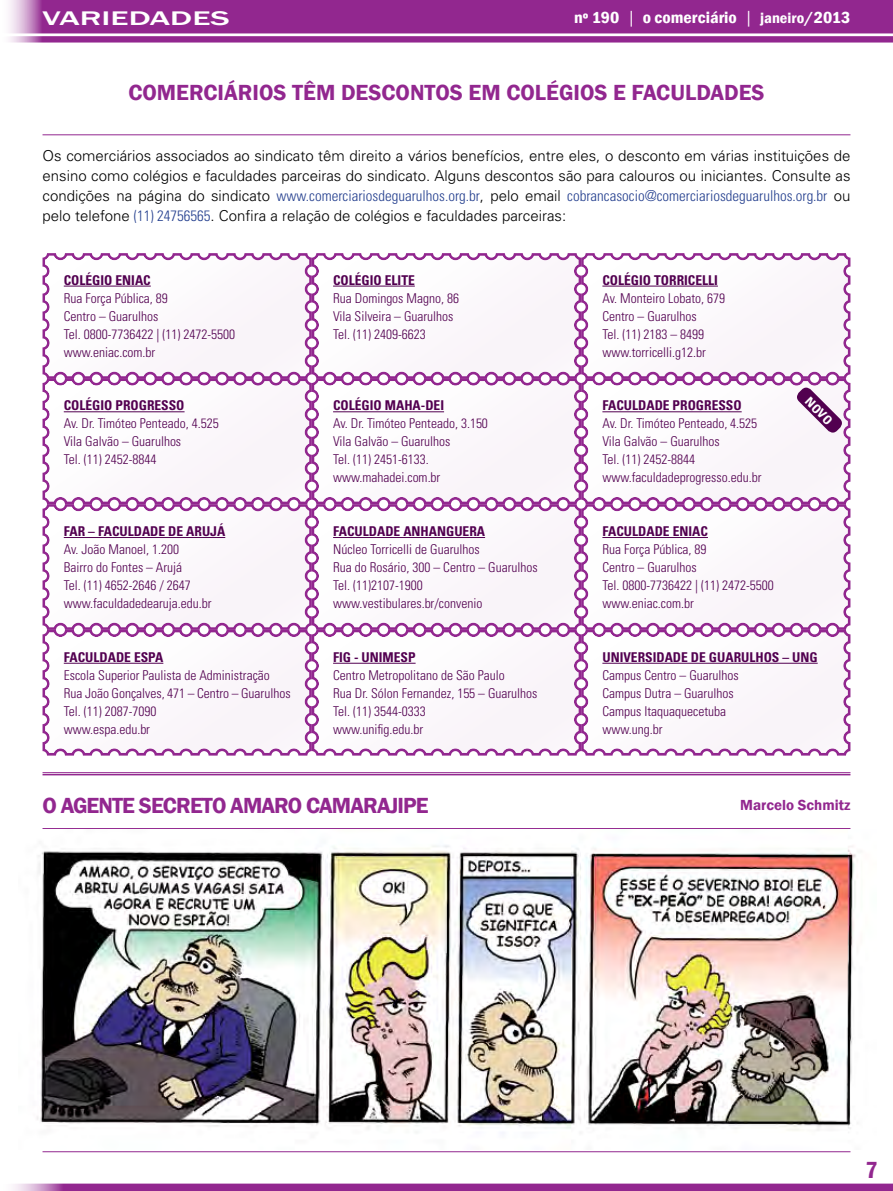
<style>
.page{position:relative;width:893px;height:1191px;background:#fff}
.page>*{position:absolute;margin:0;border:0;box-sizing:border-box;transform-origin:0 0}
.t1{font:600 condensed 24px "Franklin Gothic";color:#92278f}
.t2{font:600 22.5px "Franklin Gothic";color:#92278f}
.t3{font:600 22.5px "Franklin Gothic";letter-spacing:-.04em;color:#92278f}
.t4{font:500 20.25px "Franklin Gothic";color:#fff;scale:1.67 1}
.t5{font:600 condensed 16.5px "Franklin Gothic";color:#fff;scale:1.1 1}
.t6{font:300 15px/19.8px "Univers";color:#000;text-align:justify}
.t7{font:600 15px "Franklin Gothic";color:#92278f}
.t8{font:300 condensed 13.5px/18px "Univers";color:#520050}
.t9{font:700 condensed 13.5px "Univers";color:#520050}
.t10{font:700 condensed 12.15px "Univers";color:#fff;scale:1.11 1}
.s1{font-family:"Book Antiqua";font-weight:400;font-stretch:normal}
.s2{font-size:15px}
.s3{font-stretch:condensed;color:#25408f}
</style>
<div class="page">
<svg style="left:9px;top:0;width:884px;height:43px;background:#9c3b99"></svg>
<svg style="left:13px;top:1183px;width:880px;height:8px;background:#9d3e9a"></svg>
<hr style="left:43px;top:772px;width:807px;height:1px;background:#92278f">
<hr style="left:43px;top:774px;width:807px;height:1px;background:#92278f">
<hr style="left:43px;top:828px;width:807px;height:1px;background:#92278f">
<hr style="left:43px;top:134px;width:807px;height:1px;background:#92278f">
<hr style="left:43px;top:1151px;width:807px;height:1px;background:#92278f">
<svg style="left:43px;top:253px;width:807px;height:502px"></svg>
<img style="left:37px;top:845px;width:819px;height:286px">
<h3 class="t4" style="left:43px;top:5px;width:114px">VARIEDADES</h3>
<p class="t5" style="left:574px;top:7px;width:253px">nº 190 <span class="s1">|</span> o comerciário <span class="s1">|</span> <span class="s2">janeiro</span>/2013</p>
<h2 class="t2" style="left:128px;top:79px;width:638px">COMERCIÁRIOS TÊM DESCONTOS EM COLÉGIOS E FACULDADES</h2>
<p class="t6" style="left:43px;top:146px;width:809px">Os comerciários associados ao sindicato têm direito a vários benefícios, entre eles, o desconto em várias instituições de ensino como colégios e faculdades parceiras do sindicato. Alguns descontos são para calouros ou iniciantes. Consulte as condições na página do sindicato <span class="s3">www.comerciariosdeguarulhos.org.br</span>, pelo email <span class="s3">cobrancasocio@comerciariosdeguarulhos.org.br</span> ou pelo telefone <span class="s3">(11) 24756565</span>. Confira a relação de colégios e faculdades parceiras:</p>
<p class="t9" style="left:64px;top:272px;width:89px">COLÉGIO ENIAC</p>
<p class="t8" style="left:64px;top:289px;width:173px">Rua Força Pública, 89<br>Centro – Guarulhos<br>Tel. 0800-7736422 | (11) 2472-5500 www.eniac.com.br</p>
<p class="t9" style="left:64px;top:397px;width:122px">COLÉGIO PROGRESSO</p>
<p class="t8" style="left:64px;top:415px;width:156px">Av. Dr. Timóteo Penteado, 4.525<br>Vila Galvão – Guarulhos<br>Tel. (11) 2452-8844</p>
<p class="t9" style="left:64px;top:523px;width:163px">FAR – FACULDADE DE ARUJÁ</p>
<p class="t8" style="left:64px;top:540px;width:149px">Av. João Manoel, 1.200<br>Bairro do Fontes – Arujá<br>Tel. (11) 4652-2646 / 2647 www.faculdadedearuja.edu.br</p>
<p class="t9" style="left:64px;top:649px;width:101px">FACULDADE ESPA</p>
<p class="t8" style="left:64px;top:666px;width:228px">Escola Superior Paulista de Administração<br>Rua João Gonçalves, 471 – Centro – Guarulhos<br>Tel. (11) 2087-7090<br>www.espa.edu.br</p>
<p class="t9" style="left:333px;top:272px;width:83px">COLÉGIO ELITE</p>
<p class="t8" style="left:333px;top:289px;width:127px">Rua Domingos Magno, 86<br>Vila Silveira – Guarulhos<br>Tel. (11) 2409-6623</p>
<p class="t9" style="left:333px;top:397px;width:112px">COLÉGIO MAHA-DEI</p>
<p class="t8" style="left:333px;top:415px;width:156px">Av. Dr. Timóteo Penteado, 3.150<br>Vila Galvão – Guarulhos<br>Tel. (11) 2451-6133. www.mahadei.com.br</p>
<p class="t9" style="left:333px;top:523px;width:153px">FACULDADE ANHANGUERA</p>
<p class="t8" style="left:333px;top:540px;width:206px">Núcleo Torricelli de Guarulhos<br>Rua do Rosário, 300 – Centro – Guarulhos<br>Tel. (11)2107-1900 www.vestibulares.br/convenio</p>
<p class="t9" style="left:333px;top:649px;width:84px">FIG - UNIMESP</p>
<p class="t8" style="left:333px;top:666px;width:206px">Centro Metropolitano de São Paulo<br>Rua Dr. Sólon Fernandez, 155 – Guarulhos<br>Tel. (11) 3544-0333<br>www.unifig.edu.br</p>
<p class="t9" style="left:602px;top:272px;width:117px">COLÉGIO TORRICELLI</p>
<p class="t8" style="left:602px;top:289px;width:124px">Av. Monteiro Lobato, 679<br>Centro – Guarulhos<br>Tel. (11) 2183 – 8499 www.torricelli.g12.br</p>
<p class="t9" style="left:602px;top:397px;width:141px">FACULDADE PROGRESSO</p>
<p class="t8" style="left:602px;top:415px;width:161px">Av. Dr. Timóteo Penteado, 4.525<br>Vila Galvão – Guarulhos<br>Tel. (11) 2452-8844 www.faculdadeprogresso.edu.br</p>
<p class="t9" style="left:602px;top:523px;width:107px">FACULDADE ENIAC</p>
<p class="t8" style="left:602px;top:540px;width:173px">Rua Força Pública, 89<br>Centro – Guarulhos<br>Tel. 0800-7736422 | (11) 2472-5500 www.eniac.com.br</p>
<p class="t10" style="left:812px;top:394px;width:31px;rotate:45deg">NOVO</p>
<p class="t9" style="left:602px;top:649px;width:217px">UNIVERSIDADE DE GUARULHOS – UNG</p>
<p class="t8" style="left:602px;top:666px;width:138px">Campus Centro – Guarulhos<br>Campus Dutra – Guarulhos<br>Campus Itaquaquecetuba www.ung.br</p>
<h2 class="t3" style="left:43px;top:791px;width:388px">O AGENTE SECRETO AMARO CAMARAJIPE</h2>
<p class="t7" style="left:740px;top:796px;width:112px">Marcelo Schmitz</p>
<h1 class="t1" style="left:866px;top:1153px;width:14px">7</h1>
</div>
